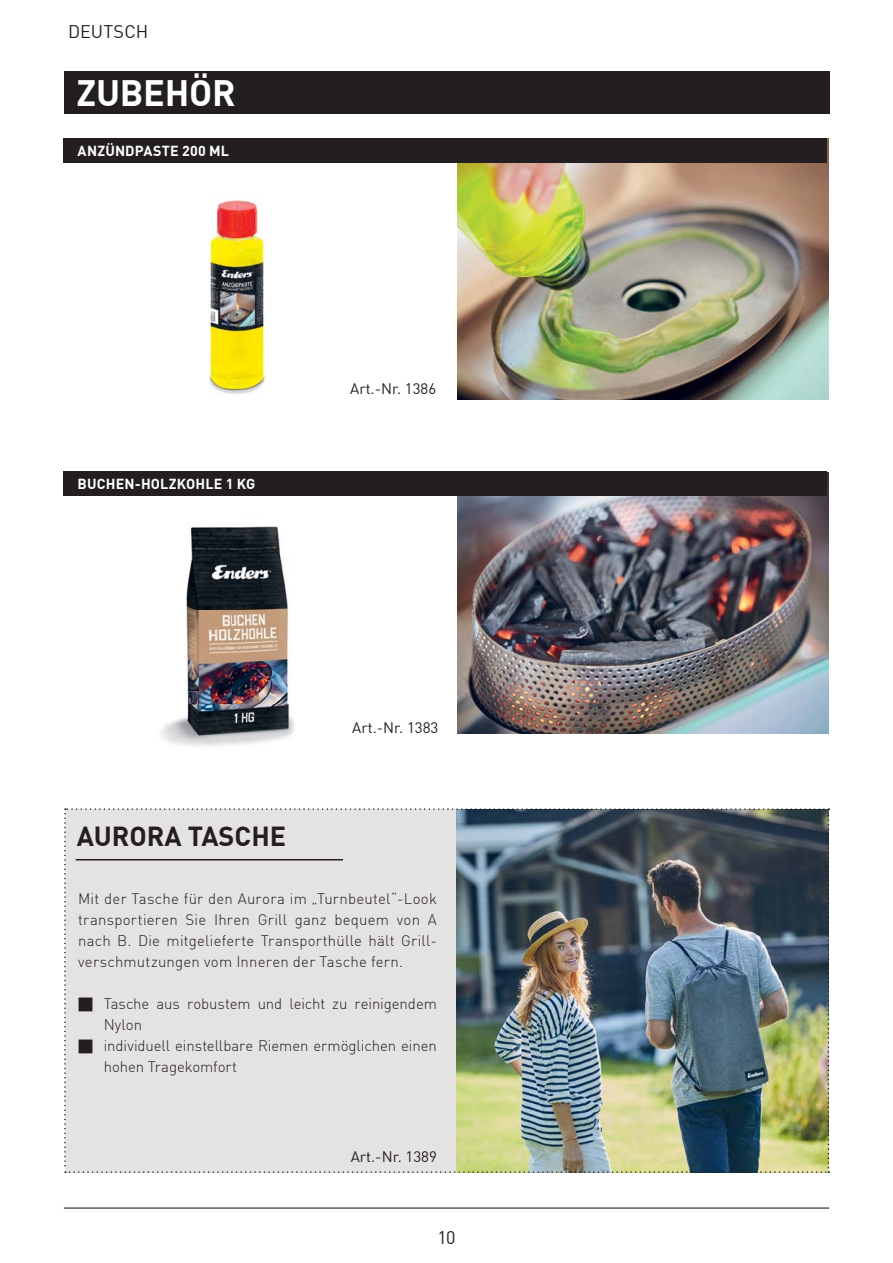
<style>
.page{position:relative;width:893px;height:1263px;background:#fff}
.page>*{position:absolute;margin:0;border:0;box-sizing:border-box;transform-origin:0 0}
.t1{font:700 36px "DIN Offc";letter-spacing:-.005em;color:#fff}
.t2{font:700 27px "DIN Offc";color:#231f20}
.t3{font:18px "DIN Offc";color:#231f20}
.t4{font:300 15px/21px "DIN Offc";letter-spacing:-.005em;color:#231f20;text-align:justify}
.t5{font:15px "DIN Offc";color:#231f20}
.t6{font:700 14.25px "DIN Offc";letter-spacing:.01em;color:#fff}
</style>
<div class="page">
<hr style="left:64px;top:1207px;width:765px;height:2px;background:#231f20">
<div style="left:64px;top:72px;width:765px;height:42px;background:#231f20"></div>
<img style="left:209px;top:200px;width:62px;height:194px">
<img style="left:161px;top:526px;width:134px;height:220px">
<img style="left:457px;top:138px;width:371px;height:262px">
<img style="left:457px;top:472px;width:371px;height:262px">
<div style="left:64px;top:471px;width:763px;height:24px;background:#231f20"></div>
<div style="left:64px;top:139px;width:763px;height:24px;background:#231f20"></div>
<img style="left:64px;top:808px;width:765px;height:365px">
<p class="t3" style="left:68px;top:19px;width:82px">DEUTSCH</p>
<h1 class="t1" style="left:77px;top:68px;width:161px">ZUBEHÖR</h1>
<p class="t6" style="left:78px;top:142px;width:153px">ANZÜNDPASTE 200 ML</p>
<p class="t6" style="left:78px;top:474px;width:179px">BUCHEN-HOLZKOHLE 1 KG</p>
<p class="t5" style="left:350px;top:379px;width:88px">Art.-Nr. 1386</p>
<h2 class="t2" style="left:77px;top:818px;width:211px">AURORA TASCHE</h2>
<p class="t5" style="left:352px;top:718px;width:88px">Art.-Nr. 1383</p>
<p class="t4" style="left:78px;top:887px;width:360px">Mit der Tasche für den Aurora im „Turnbeutel“-Look transportieren Sie Ihren Grill ganz bequem von A nach B. Die mitgelieferte Transporthülle hält Grill&shy;verschmutzungen vom Inneren der Tasche fern.</p>
<p class="t4" style="left:104px;top:992px;width:335px;text-align:left">Tasche aus robustem und leicht zu reinigendem<br>Nylon<br>individuell einstellbare Riemen ermöglichen einen hohen Tragekomfort</p>
<p class="t5" style="left:351px;top:1146px;width:88px">Art.-Nr. 1389</p>
<p class="t3" style="left:437px;top:1225px;width:20px">10</p>
</div>
